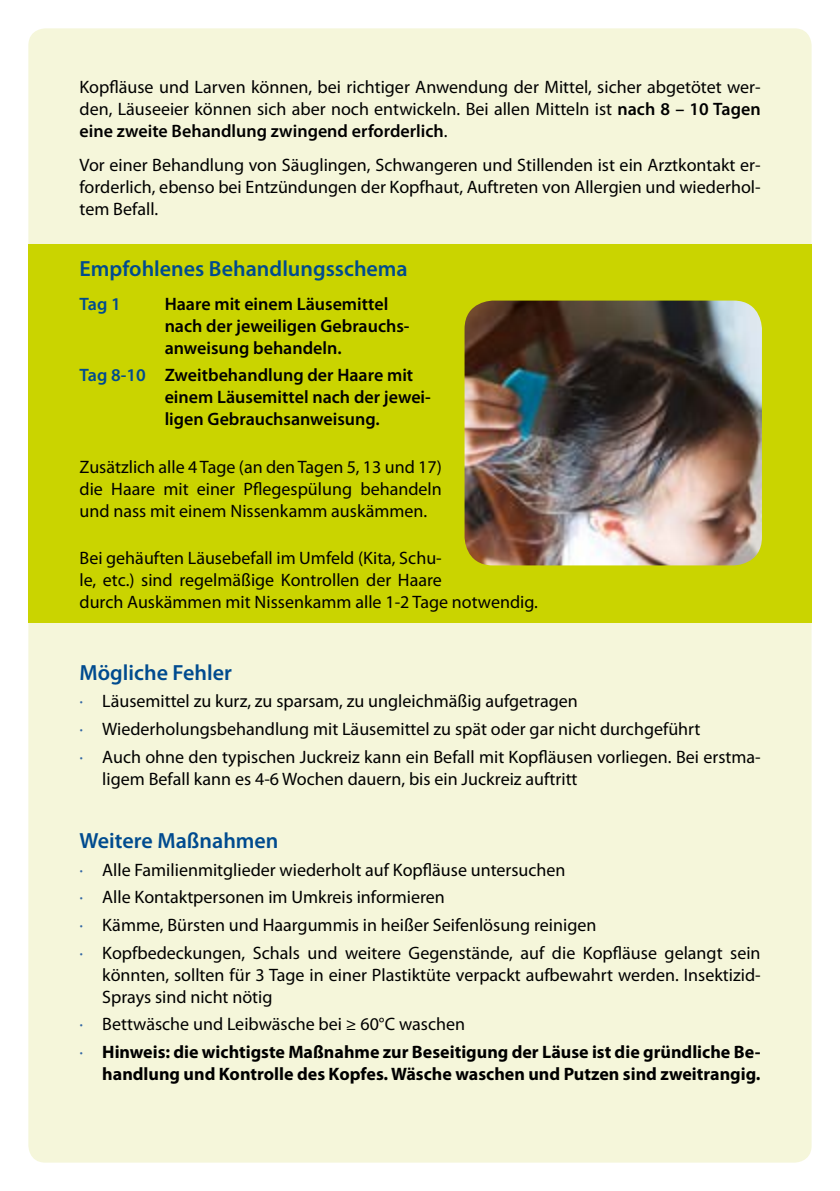
<style>
.page{position:relative;width:840px;height:1191px;background:#fff}
.page>*{position:absolute;margin:0;border:0;box-sizing:border-box;transform-origin:0 0}
.t1{font:600 22px "Myriad Pro";color:#004b8f}
.t2{font:18px/22px "Myriad Pro";color:#000}
.t3{font:700 18px/27.6px "Myriad Pro";color:#000}
.t4{font:600 18px/22px "Myriad Pro";color:#000}
.t5{font:600 18px "Myriad Pro";color:#004b8f}
.s1{font-weight:600}
.s2{color:#004b8f}
.s3{color:#3266a4}
.s4{font-weight:400;color:#3266a4}
.s5{font-weight:400}
</style>
<div class="page">
<div style="left:28px;top:28px;width:783px;height:1134px;background:#f5f6da;border-radius:17px"></div>
<div style="left:28px;top:244px;width:783px;height:378px;background:#cad400"></div>
<img style="left:464px;top:300px;width:297px;height:265px">
<p class="t2" style="left:79px;top:76px;width:682px;text-align:justify">Kopfläuse und Larven können, bei richtiger Anwendung der Mittel, sicher abgetötet wer&shy;den, Läuseeier können sich aber noch entwickeln. Bei allen Mitteln ist <span class="s1">nach 8 – 10 Tagen eine zweite Behandlung zwingend erforderlich</span>.</p>
<p class="t2" style="left:79px;top:154px;width:682px;text-align:justify">Vor einer Behandlung von Säuglingen, Schwangeren und Stillenden ist ein Arztkontakt er&shy;forderlich, ebenso bei Entzündungen der Kopfhaut, Auftreten von Allergien und wiederhol&shy;tem Befall.</p>
<p class="t1" style="left:79px;top:256px;width:329px">Empfohlenes Behandlungsschema</p>
<p class="t5" style="left:79px;top:294px;width:43px">Tag 1</p>
<p class="t4" style="left:165px;top:293px;width:246px">Haare mit einem Läusemittel nach der jeweiligen Gebrauchs&shy;anweisung behandeln.</p>
<p class="t4" style="left:165px;top:364px;width:267px;text-indent:-85px"><span class="s2">Tag 8-10</span> Zweitbehandlung der Haare mit einem Läusemittel nach der jewei&shy;ligen Gebrauchsanweisung.</p>
<p class="t2" style="left:79px;top:456px;width:363px;text-align:justify">Zusätzlich alle 4 Tage (an den Tagen 5, 13 und 17) die Haare mit einer Pflegespülung behandeln und nass mit einem Nissenkamm auskämmen.</p>
<p class="t2" style="left:79px;top:547px;width:459px">Bei gehäuften Läusebefall im Umfeld (Kita, Schu-<br>le, etc.) sind regelmäßige Kontrollen der Haare<br>durch Auskämmen mit Nissenkamm alle 1-2 Tage notwendig.</p>
<p class="t1" style="left:79px;top:660px;width:154px">Mögliche Fehler</p>
<p class="t2" style="left:79px;top:687px;width:682px;line-height:27.6px"><span class="s3">∙</span> Läusemittel zu kurz, zu sparsam, zu ungleichmäßig aufgetragen<br><span class="s3">∙</span> Wiederholungsbehandlung mit Läusemittel zu spät oder gar nicht durchgeführt<br><span class="s3">∙</span> Auch ohne den typischen Juckreiz kann ein Befall mit Kopfläusen vorliegen. Bei erstma-</p>
<p class="t2" style="left:102px;top:768px;width:476px">ligem Befall kann es 4-6 Wochen dauern, bis ein Juckreiz auftritt</p>
<p class="t1" style="left:79px;top:828px;width:200px">Weitere Maßnahmen</p>
<p class="t2" style="left:79px;top:856px;width:682px;line-height:27.6px"><span class="s3">∙</span> Alle Familienmitglieder wiederholt auf Kopfläuse untersuchen<br><span class="s3">∙</span> Alle Kontaktpersonen im Umkreis informieren<br><span class="s3">∙</span> Kämme, Bürsten und Haargummis in heißer Seifenlösung reinigen<br><span class="s3">∙</span> Kopfbedeckungen, Schals und weitere Gegenstände, auf die Kopfläuse gelangt sein</p>
<p class="t2" style="left:102px;top:964px;width:659px">könnten, sollten für 3 Tage in einer Plastiktüte verpackt aufbewahrt werden. Insektizid-<br>Sprays sind nicht nötig</p>
<p class="t3" style="left:79px;top:1010px;width:682px"><span class="s4">∙</span> <span class="s5">Bettwäsche und Leibwäsche bei ≥ 60°C waschen<br></span><span class="s4">∙</span> Hinweis: die wichtigste Maßnahme zur Beseitigung der Läuse ist die gründliche Be-</p>
<p class="t3" style="left:102px;top:1060px;width:659px">handlung und Kontrolle des Kopfes. Wäsche waschen und Putzen sind zweitrangig.</p>
</div>
